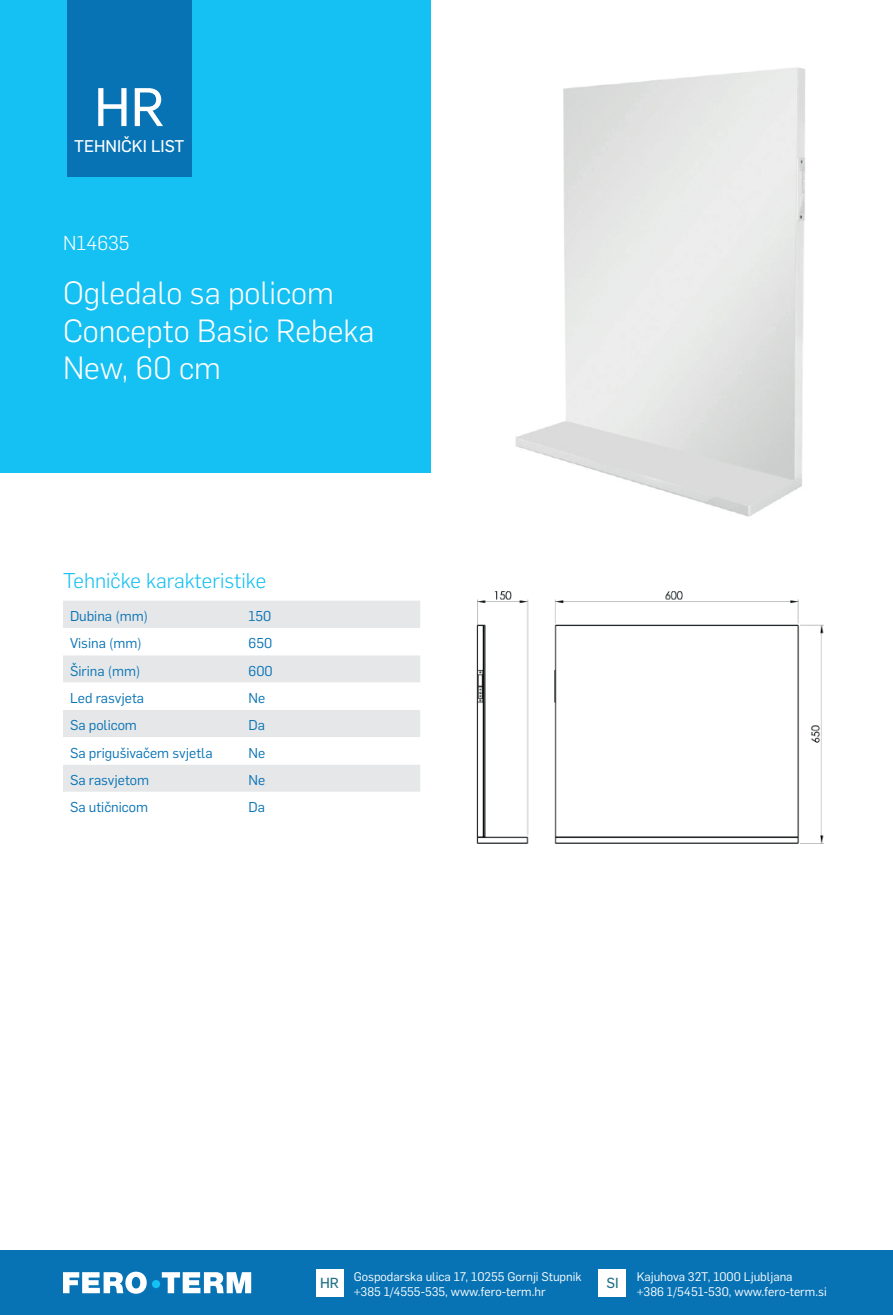
<style>
.page{position:relative;width:893px;height:1315px;background:#fff}
.page>*{position:absolute;margin:0;border:0;box-sizing:border-box;transform-origin:0 0}
.t1{font:53.2px "Flama Basic";color:#fff}
.t2{font:300 31.5px/37.8px "Flama";color:#fff}
.t3{font:300 21px "Flama";color:#15c0f2}
.t4{font:300 19.78px "Flama";color:#fff}
.t5{font:16.62px "Flama Basic";color:#fff}
.t6{font:14.35px "Flama Basic";color:#1f7186}
.t7{font:14px "Flama";color:#0773b5}
.t8{font:12.25px/15.8px "Flama";color:#fff}
</style>
<div class="page">
<div style="left:0;top:1250px;width:893px;height:65px;background:#0773b5"></div>
<div style="left:316px;top:1269px;width:27px;height:27px;background:#fff"></div>
<div style="left:599px;top:1269px;width:27px;height:27px;background:#fff"></div>
<svg style="left:63px;top:1271px;width:188px;height:22px"></svg>
<div style="left:152px;top:1280px;width:8px;height:8px;background:#15c0f2;border-radius:50%"></div>
<img style="left:515px;top:67px;width:291px;height:450px">
<div style="left:0;top:0;width:430px;height:472px;background:#15c0f2"></div>
<div style="left:67px;top:0;width:124px;height:177px;background:#0773b5"></div>
<div style="left:63px;top:601px;width:357px;height:27px;background:#e6e7e9"></div>
<svg style="left:63px;top:655px;width:357px;height:137px;fill:#e6e7e9"></svg>
<img style="left:476px;top:591px;width:348px;height:253px">
<h1 class="t1" style="left:94px;top:70px;width:72px">HR</h1>
<h3 class="t5" style="left:74px;top:134px;width:112px">TEHNIČKI LIST</h3>
<h3 class="t4" style="left:63px;top:229px;width:68px">N14635</h3>
<h2 class="t2" style="left:63px;top:272px;width:313px">Ogledalo sa policom<br>Concepto Basic Rebeka<br>New, 60 cm</h2>
<h3 class="t3" style="left:63px;top:567px;width:205px">Tehničke karakteristike</h3>
<p class="t7" style="left:70px;top:606px;width:80px">Dubina (mm)</p>
<p class="t7" style="left:249px;top:606px;width:24px">150</p>
<p class="t7" style="left:70px;top:633px;width:73px">Visina (mm)</p>
<p class="t7" style="left:249px;top:633px;width:25px">650</p>
<p class="t7" style="left:70px;top:661px;width:72px">Širina (mm)</p>
<p class="t7" style="left:249px;top:661px;width:26px">600</p>
<p class="t7" style="left:70px;top:688px;width:76px">Led rasvjeta</p>
<p class="t7" style="left:249px;top:688px;width:18px">Ne</p>
<p class="t7" style="left:70px;top:715px;width:68px">Sa policom</p>
<p class="t7" style="left:249px;top:715px;width:18px">Da</p>
<p class="t7" style="left:70px;top:743px;width:144px">Sa prigušivačem svjetla</p>
<p class="t7" style="left:249px;top:743px;width:18px">Ne</p>
<p class="t7" style="left:70px;top:770px;width:81px">Sa rasvjetom</p>
<p class="t7" style="left:249px;top:770px;width:18px">Ne</p>
<p class="t7" style="left:70px;top:797px;width:80px">Sa utičnicom</p>
<p class="t7" style="left:249px;top:797px;width:18px">Da</p>
<p class="t6" style="left:320px;top:1272px;width:20px">HR</p>
<p class="t8" style="left:637px;top:1267px;width:191px">Kajuhova 32T, 1000 Ljubljana<br>+386 1/5451-530, www.fero-term.si</p>
<p class="t8" style="left:354px;top:1267px;width:229px">Gospodarska ulica 17, 10255 Gornji Stupnik +385 1/4555-535, www.fero-term.hr</p>
<p class="t6" style="left:606px;top:1272px;width:14px">SI</p>
</div>
